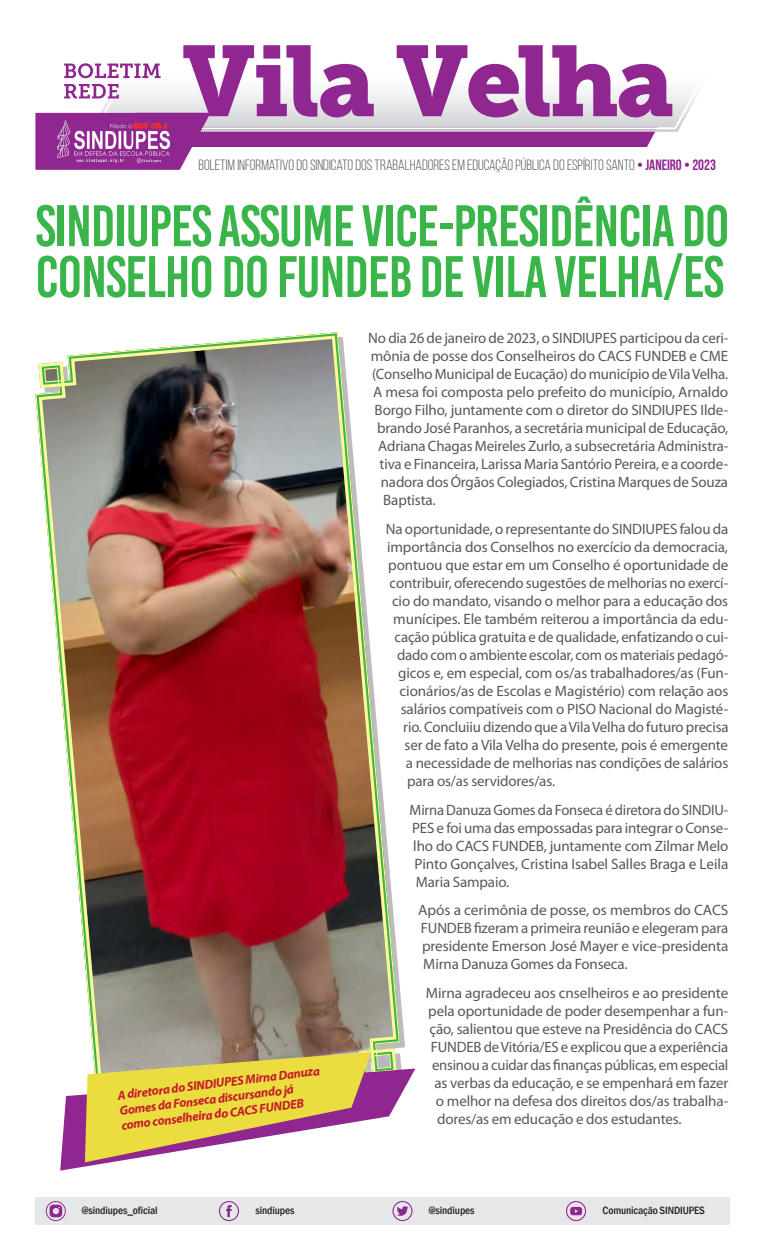
<style>
.page{position:relative;width:765px;height:1260px;background:#fff}
.page>*{position:absolute;margin:0;border:0;box-sizing:border-box;transform-origin:0 0}
.TITULO_1{font:58.5px/50.9px "Bebas Kai";letter-spacing:-.02em;color:#3ab54a}
.TEXTO{font:15px/18px "Myriad Pro";letter-spacing:-.01em;color:#57585a;text-align:justify}
.t1{font:14.88px "Bebas Neue";color:#57585a}
.LEGENDA{font:italic 700 12.75px/15.2px "Myriad Pro";color:#c51c2b}
.t2{font:500 condensed 10.88px "Franklin Gothic";letter-spacing:-.01em;color:#231f20}
.s1{font-weight:700;color:#90268f}
</style>
<div class="page">
<div style="left:35px;top:1197px;width:695px;height:28px;background:#e6e7e9"></div>
<svg style="left:46px;top:1201px;width:20px;height:20px"></svg>
<svg style="left:219px;top:1201px;width:20px;height:20px"></svg>
<svg style="left:392px;top:1201px;width:21px;height:20px"></svg>
<svg style="left:566px;top:1201px;width:20px;height:20px"></svg>
<div style="left:374px;top:132px;width:281px;height:15px;background:#90268f"></div>
<svg style="left:374px;top:129px;width:305px;height:3px"></svg>
<svg style="left:374px;top:45px;width:325px;height:84px"></svg>
<svg style="left:397px;top:45px;width:275px;height:72px"></svg>
<svg style="left:35px;top:45px;width:339px;height:125px"></svg>
<img style="left:37px;top:334px;width:362px;height:718px">
<svg style="left:60px;top:1052px;width:355px;height:119px"></svg>
<p class="t1" style="left:198px;top:157px;width:519px">BOLETIM INFORMATIVO DO SINDICATO DOS TRABALHADORES EM EDUCAÇÃO PÚBLICA DO ESPÍRITO SANTO <span class="s1">• JANEIRO • 2023</span></p>
<p class="TITULO_1" style="left:35px;top:201px;width:696px">SINDIUPES ASSUME VICE-PRESIDÊNCIA DO<br>CONSELHO DO FUNDEB DE VILA VELHA/ES</p>
<p class="TEXTO" style="left:368px;top:330px;width:362px">No dia 26 de janeiro de 2023, o SINDIUPES participou da ceri-</p>
<p class="TEXTO" style="left:371px;top:348px;width:359px">mônia de posse dos Conselheiros do CACS FUNDEB e CME</p>
<p class="TEXTO" style="left:372px;top:366px;width:358px">(Conselho Municipal de Eucação) do município de Vila Velha.</p>
<p class="TEXTO" style="left:373px;top:384px;width:356px">A mesa foi composta pelo prefeito do município, Arnaldo</p>
<p class="TEXTO" style="left:375px;top:402px;width:355px">Borgo Filho, juntamente com o diretor do SINDIUPES Ilde-</p>
<p class="TEXTO" style="left:377px;top:420px;width:353px">brando José Paranhos, a secretária municipal de Educação,</p>
<p class="TEXTO" style="left:378px;top:438px;width:352px">Adriana Chagas Meireles Zurlo, a subsecretária Administra-</p>
<p class="TEXTO" style="left:380px;top:456px;width:350px">tiva e Financeira, Larissa Maria Santório Pereira, e a coorde-</p>
<p class="TEXTO" style="left:381px;top:474px;width:349px">nadora dos Órgãos Colegiados, Cristina Marques de Souza</p>
<p class="TEXTO" style="left:383px;top:492px;width:54px">Baptista.</p>
<p class="TEXTO" style="left:386px;top:520px;width:344px">Na oportunidade, o representante do SINDIUPES falou da</p>
<p class="TEXTO" style="left:387px;top:538px;width:343px">importância dos Conselhos no exercício da democracia,</p>
<p class="TEXTO" style="left:388px;top:556px;width:341px">pontuou que estar em um Conselho é oportunidade de</p>
<p class="TEXTO" style="left:390px;top:574px;width:340px">contribuir, oferecendo sugestões de melhorias no exercí-</p>
<p class="TEXTO" style="left:392px;top:592px;width:338px">cio do mandato, visando o melhor para a educação dos</p>
<p class="TEXTO" style="left:393px;top:610px;width:337px">munícipes. Ele também reiterou a importância da edu-</p>
<p class="TEXTO" style="left:395px;top:628px;width:335px">cação pública gratuita e de qualidade, enfatizando o cui-</p>
<p class="TEXTO" style="left:397px;top:646px;width:333px">dado com o ambiente escolar, com os materiais pedagó-</p>
<p class="TEXTO" style="left:398px;top:664px;width:332px">gicos e, em especial, com os/as trabalhadores/as (Fun-</p>
<p class="TEXTO" style="left:400px;top:682px;width:330px">cionários/as de Escolas e Magistério) com relação aos</p>
<p class="TEXTO" style="left:401px;top:700px;width:329px">salários compatíveis com o PISO Nacional do Magisté-</p>
<p class="TEXTO" style="left:403px;top:718px;width:327px">rio. Concluiiu dizendo que a Vila Velha do futuro precisa</p>
<p class="TEXTO" style="left:405px;top:736px;width:325px">ser de fato a Vila Velha do presente, pois é emergente</p>
<p class="TEXTO" style="left:406px;top:754px;width:324px">a necessidade de melhorias nas condições de salários</p>
<p class="TEXTO" style="left:407px;top:772px;width:150px">para os/as servidores/as.</p>
<p class="TEXTO" style="left:410px;top:801px;width:320px">Mirna Danuza Gomes da Fonseca é diretora do SINDIU-PES e foi uma das empossadas para integrar o Conse&shy;lho do CACS FUNDEB, juntamente com Zilmar Melo Pinto Gonçalves, Cristina Isabel Salles Braga e Leila Maria Sampaio.</p>
<p class="TEXTO" style="left:418px;top:902px;width:312px">Após a cerimônia de posse, os membros do CACS FUNDEB fizeram a primeira reunião e elegeram para presidente Emerson José Mayer e vice-presidenta Mirna Danuza Gomes da Fonseca.</p>
<p class="TEXTO" style="left:426px;top:984px;width:304px">Mirna agradeceu aos cnselheiros e ao presidente</p>
<p class="TEXTO" style="left:428px;top:1002px;width:302px">pela oportunidade de poder desempenhar a fun-</p>
<p class="TEXTO" style="left:430px;top:1020px;width:300px">ção, salientou que esteve na Presidência do CACS</p>
<p class="TEXTO" style="left:431px;top:1038px;width:299px">FUNDEB de Vitória/ES e explicou que a experiência</p>
<p class="TEXTO" style="left:432px;top:1056px;width:298px">ensinou a cuidar das finanças públicas, em especial</p>
<p class="TEXTO" style="left:435px;top:1074px;width:295px">as verbas da educação, e se empenhará em fazer</p>
<p class="TEXTO" style="left:436px;top:1092px;width:294px">o melhor na defesa dos direitos dos/as trabalha-</p>
<p class="TEXTO" style="left:437px;top:1110px;width:246px">dores/as em educação e dos estudantes.</p>
<p class="LEGENDA" style="left:117px;top:1088px;width:205px;rotate:-7deg">A diretora do SINDIUPES Mirna Danuza<br>Gomes da Fonseca discursando já como conselheira do CACS FUNDEB</p>
<p class="t2" style="left:82px;top:1204px;width:77px">@sindiupes_oficial</p>
<p class="t2" style="left:255px;top:1204px;width:40px">sindiupes</p>
<p class="t2" style="left:429px;top:1204px;width:47px">@sindiupes</p>
<p class="t2" style="left:603px;top:1204px;width:104px">Comunicação SINDIUPES</p>
</div>
